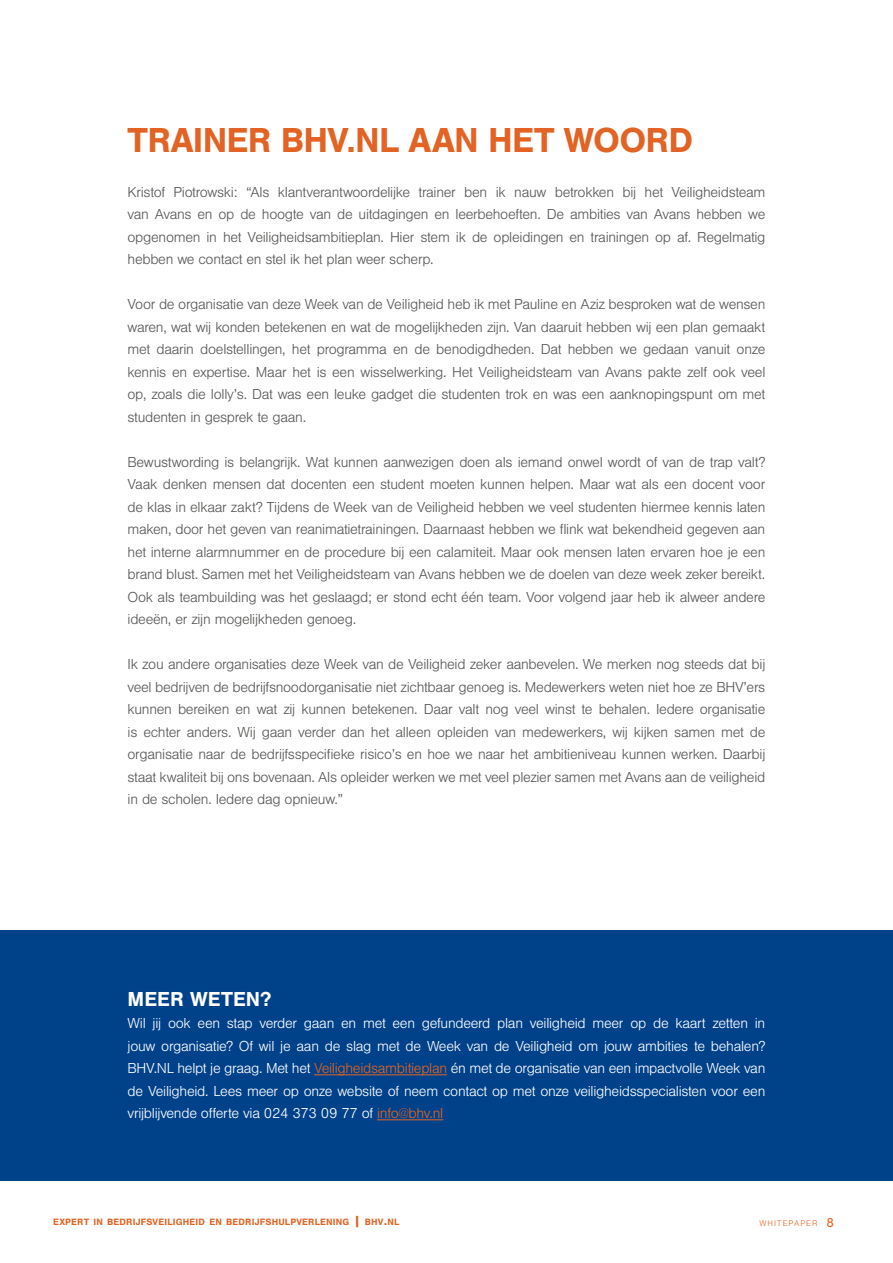
<style>
.page{position:relative;width:893px;height:1263px;background:#fff}
.page>*{position:absolute;margin:0;border:0;box-sizing:border-box;transform-origin:0 0}
.t1{font:700 36px "Nimbus San";letter-spacing:-.02em;color:#e26323}
.t2{font:700 21px "Nimbus San";color:#fff}
.t3{font:300 15px/22.5px "Nimbus San";letter-spacing:-.02em;color:#575756;text-align:justify}
.t4{font:300 15px/22.5px "Nimbus San";letter-spacing:-.02em;color:#fff;text-align:justify}
.t5{font:700 9.6px "Nimbus San";letter-spacing:.015em;color:#e26323}
.t6{font:300 8.4px "Nimbus San";letter-spacing:.13em;color:#e26323}
.s1{color:#e26323}
.s2{font-size:13.65px}
.s3{font-weight:400;font-size:13.5px}
</style>
<div class="page">
<div style="left:0;top:930px;width:893px;height:250px;background:#004289"></div>
<hr style="left:314px;top:1074px;width:133px;height:1px;background:#e26323">
<hr style="left:377px;top:1119px;width:66px;height:1px;background:#e26323">
<h1 class="t1" style="left:128px;top:119px;width:567px">TRAINER BHV.NL AAN HET WOORD</h1>
<p class="t3" style="left:128px;top:181px;width:639px">Kristof Piotrowski: “Als klantverantwoordelijke trainer ben ik nauw betrokken bij het Veiligheidsteam van Avans en op de hoogte van de uitdagingen en leerbehoeften. De ambities van Avans hebben we opgenomen in het Veiligheidsambitieplan. Hier stem ik de opleidingen en trainingen op af. Regelmatig hebben we contact en stel ik het plan weer scherp.</p>
<p class="t3" style="left:128px;top:293px;width:639px">Voor de organisatie van deze Week van de Veiligheid heb ik met Pauline en Aziz besproken wat de wensen waren, wat wij konden betekenen en wat de mogelijkheden zijn. Van daaruit hebben wij een plan gemaakt met daarin doelstellingen, het programma en de benodigdheden. Dat hebben we gedaan vanuit onze kennis en expertise. Maar het is een wisselwerking. Het Veiligheidsteam van Avans pakte zelf ook veel op, zoals die lolly’s. Dat was een leuke gadget die studenten trok en was een aanknopingspunt om met studenten in gesprek te gaan.</p>
<p class="t3" style="left:128px;top:451px;width:639px">Bewustwording is belangrijk. Wat kunnen aanwezigen doen als iemand onwel wordt of van de trap valt?<br>Vaak denken mensen dat docenten een student moeten kunnen helpen. Maar wat als een docent voor de klas in elkaar zakt? Tijdens de Week van de Veiligheid hebben we veel studenten hiermee kennis laten maken, door het geven van reanimatietrainingen. Daarnaast hebben we flink wat bekendheid gegeven aan het interne alarmnummer en de procedure bij een calamiteit. Maar ook mensen laten ervaren hoe je een brand blust. Samen met het Veiligheidsteam van Avans hebben we de doelen van deze week zeker bereikt.<br>Ook als teambuilding was het geslaagd; er stond echt één team. Voor volgend jaar heb ik alweer andere ideeën, er zijn mogelijkheden genoeg.</p>
<p class="t3" style="left:128px;top:653px;width:639px">Ik zou andere organisaties deze Week van de Veiligheid zeker aanbevelen. We merken nog steeds dat bij veel bedrijven de bedrijfsnoodorganisatie niet zichtbaar genoeg is. Medewerkers weten niet hoe ze BHV’ers kunnen bereiken en wat zij kunnen betekenen. Daar valt nog veel winst te behalen. Iedere organisatie is echter anders. Wij gaan verder dan het alleen opleiden van medewerkers, wij kijken samen met de organisatie naar de bedrijfsspecifieke risico’s en hoe we naar het ambitieniveau kunnen werken. Daarbij staat kwaliteit bij ons bovenaan. Als opleider werken we met veel plezier samen met Avans aan de veiligheid in de scholen. Iedere dag opnieuw.”</p>
<h2 class="t2" style="left:128px;top:987px;width:145px">MEER WETEN?</h2>
<p class="t4" style="left:128px;top:1012px;width:639px">Wil jij ook een stap verder gaan en met een gefundeerd plan veiligheid meer op de kaart zetten in jouw organisatie? Of wil je aan de slag met de Week van de Veiligheid om jouw ambities te behalen?<br>BHV.NL helpt je graag. Met het <span class="s1">Veiligheidsambitieplan</span> én met de organisatie van een impactvolle Week van de Veiligheid. Lees meer op onze website of neem contact op met onze veiligheidsspecialisten voor een vrijblijvende offerte via 024 373 09 77 of <span class="s1">info@bhv.nl</span></p>
<p class="t5" style="left:53px;top:1217px;width:348px">EXPERT IN BEDRIJFSVEILIGHEID EN BEDRIJFSHULPVERLENING <span class="s2">|</span> BHV<span class="s2">.</span>NL</p>
<p class="t6" style="left:759px;top:1219px;width:76px">WHITEPAPER <span class="s3">8</span></p>
</div>
